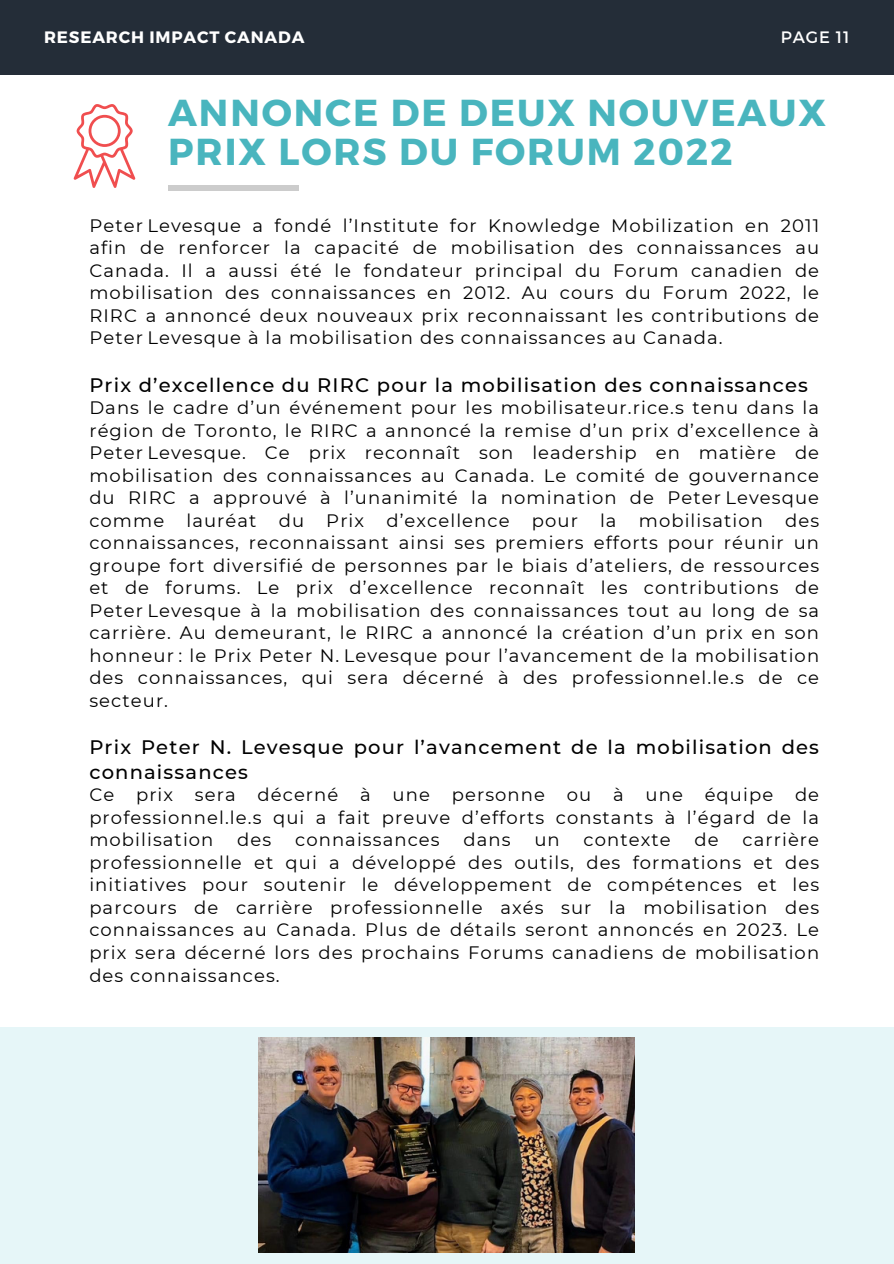
<style>
.page{position:relative;width:894px;height:1264px;background:#fff}
.page>*{position:absolute;margin:0;border:0;box-sizing:border-box;transform-origin:0 0}
.t1{font:700 37.5px/38.2px "Montserrat";letter-spacing:.05em;color:#49b5be}
.t2{font:500 19.5px/24.8px "Montserrat";letter-spacing:.06em;color:#000}
.t3{font:18px/22.5px "Montserrat";letter-spacing:.06em;color:#000;text-align:justify}
.t4{font:700 16.5px "Montserrat";letter-spacing:.05em;color:#fff}
.t5{font:16.5px "Montserrat";letter-spacing:.05em;color:#fff}
</style>
<div class="page">
<div style="left:0;top:0;width:893px;height:74px;background:#242d38"></div>
<div style="left:168px;top:185px;width:130px;height:5px;background:#ccc"></div>
<svg style="left:74px;top:104px;width:61px;height:84px"></svg>
<div style="left:0;top:1026px;width:893px;height:237px;background:#e6f6f8"></div>
<img style="left:259px;top:1037px;width:375px;height:215px">
<p class="t4" style="left:44px;top:27px;width:262px">RESEARCH IMPACT CANADA</p>
<p class="t5" style="left:780px;top:26px;width:70px">PAGE 11</p>
<h1 class="t1" style="left:168px;top:92px;width:659px">ANNONCE DE DEUX NOUVEAUX<br>PRIX LORS DU FORUM 2022</h1>
<p class="t3" style="left:89px;top:214px;width:731px">Peter Levesque a fondé l’Institute for Knowledge Mobilization en 2011 afin de renforcer la capacité de mobilisation des connaissances au Canada. Il a aussi été le fondateur principal du Forum canadien de mobilisation des connaissances en 2012. Au cours du Forum 2022, le RIRC a annoncé deux nouveaux prix reconnaissant les contributions de Peter Levesque à la mobilisation des connaissances au Canada.</p>
<p class="t2" style="left:89px;top:372px;width:720px">Prix d’excellence du RIRC pour la mobilisation des connaissances</p>
<p class="t3" style="left:89px;top:396px;width:731px">Dans le cadre d’un événement pour les mobilisateur.rice.s tenu dans la région de Toronto, le RIRC a annoncé la remise d’un prix d’excellence à Peter Levesque. Ce prix reconnaît son leadership en matière de mobilisation des connaissances au Canada. Le comité de gouvernance du RIRC a approuvé à l’unanimité la nomination de Peter Levesque comme lauréat du Prix d’excellence pour la mobilisation des connaissances, reconnaissant ainsi ses premiers efforts pour réunir un groupe fort diversifié de personnes par le biais d’ateliers, de ressources et de forums. Le prix d’excellence reconnaît les contributions de Peter Levesque à la mobilisation des connaissances tout au long de sa carrière. Au demeurant, le RIRC a annoncé la création d’un prix en son honneur : le Prix Peter N. Levesque pour l’avancement de la mobilisation des connaissances, qui sera décerné à des professionnel.le.s de ce secteur.</p>
<p class="t2" style="left:89px;top:734px;width:731px">Prix Peter N. Levesque pour l’avancement de la mobilisation des connaissances</p>
<p class="t3" style="left:89px;top:783px;width:731px">Ce prix sera décerné à une personne ou à une équipe de professionnel.le.s qui a fait preuve d’efforts constants à l’égard de la mobilisation</p>
<p class="t3" style="left:89px;top:828px;width:731px;text-indent:653px">carrière professionnelle et qui a développé des outils, des formations et des initiatives pour soutenir le développement de compétences et les parcours de carrière professionnelle axés sur la mobilisation des connaissances au Canada. Plus de détails seront annoncés en 2023. Le prix sera décerné lors des prochains Forums canadiens de mobilisation des connaissances.</p>
<p class="t3" style="left:237px;top:828px;width:36px">des</p>
<p class="t3" style="left:295px;top:828px;width:146px">connaissances</p>
<p class="t3" style="left:463px;top:828px;width:49px">dans</p>
<p class="t3" style="left:534px;top:828px;width:27px">un</p>
<p class="t3" style="left:583px;top:828px;width:89px">contexte</p>
<p class="t3" style="left:694px;top:828px;width:26px">de</p>
</div>
